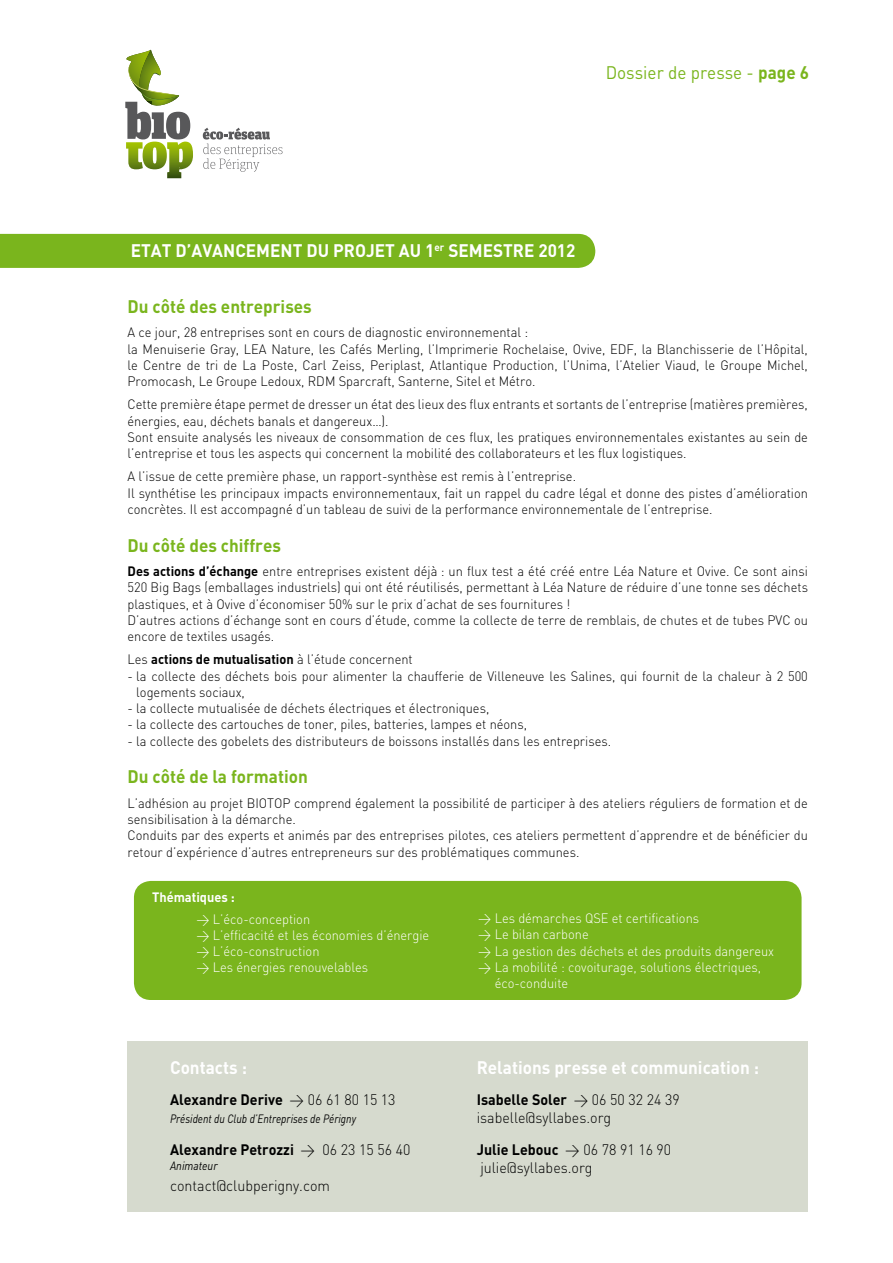
<style>
.page{position:relative;width:893px;height:1263px;background:#fff}
.page>*{position:absolute;margin:0;border:0;box-sizing:border-box;transform-origin:0 0}
.t1{font:700 18px "DINVAINS";color:#fff;scale:.95 1}
.t2{font:700 18px "DINVAINS";color:#7ab51d;scale:.95 1}
.t3{font:18px "DINVAINS";color:#7ab51d;scale:.95 1}
.t4{font:300 15px/18px "DINVAINS";color:#000;scale:.95 1}
.t5{font:700 15px "DINVAINS";color:#000;scale:.95 1}
.t6{font:300 13.5px/16.2px "DINVAINS";color:#000;scale:.95 1}
.t7{font:300 13.5px/16.2px "DINVAINS";color:#fff;scale:.95 1}
.t8{font:700 13.5px "DINVAINS";color:#000;scale:.95 1}
.t9{font:700 13.5px "DINVAINS";color:#fff;scale:.95 1}
.t10{font:italic 12px "DINVAINS";color:#000;scale:.85 1}
.t11{font:italic 12px "DINVAINS";color:#000;scale:.89 1}
.s1{font-weight:700}
.s2{font-weight:300}
</style>
<div class="page">
<div style="left:128px;top:1042px;width:680px;height:170px;background:#d6dace"></div>
<svg style="left:203px;top:128px;width:79px;height:44px"></svg>
<svg style="left:125px;top:50px;width:68px;height:128px"></svg>
<div style="left:134px;top:881px;width:667px;height:119px;background:#7ab51d;border-radius:17px"></div>
<div style="left:0;top:234px;width:595px;height:34px;background:#7ab51d"></div>
<h1 class="t3" style="left:606px;top:61px;width:201px">Dossier de presse - <span class="s1">page</span></h1>
<h1 class="t1" style="left:131px;top:239px;width:468px">ETAT D’AVANCEMENT DU PROJET AU 1<sup>er</sup> SEMESTRE 2012</h1>
<h1 class="t2" style="left:128px;top:294px;width:195px">Du côté des entreprises</h1>
<p class="t6" style="left:128px;top:324px;width:718px">A ce jour, 28 entreprises sont en cours de diagnostic environnemental :<br>la Menuiserie Gray, LEA Nature, les Cafés Merling, l’Imprimerie Rochelaise, Ovive, EDF, la Blanchisserie de l’Hôpital, le Centre de tri de La Poste, Carl Zeiss, Periplast, Atlantique Production, l’Unima, l’Atelier Viaud, le Groupe Michel, Promocash, Le Groupe Ledoux, RDM Sparcraft, Santerne, Sitel et Métro.</p>
<p class="t6" style="left:128px;top:396px;width:718px">Cette première étape permet de dresser un état des lieux des flux entrants et sortants de l’entreprise (matières premières, énergies, eau, déchets banals et dangereux…).<br>Sont ensuite analysés les niveaux de consommation de ces flux, les pratiques environnementales existantes au sein de l’entreprise et tous les aspects qui concernent la mobilité des collaborateurs et les flux logistiques.</p>
<p class="t6" style="left:128px;top:468px;width:718px">A l’issue de cette première phase, un rapport-synthèse est remis à l’entreprise.<br>Il synthétise les principaux impacts environnementaux, fait un rappel du cadre légal et donne des pistes d’amélioration concrètes. Il est accompagné d’un tableau de suivi de la performance environnementale de l’entreprise.</p>
<h1 class="t2" style="left:128px;top:533px;width:163px">Du côté des chiffres</h1>
<p class="t6" style="left:128px;top:563px;width:718px"><span class="s1">Des actions d’échange</span> entre entreprises existent déjà : un flux test a été créé entre Léa Nature et Ovive. Ce sont ainsi 520 Big Bags (emballages industriels) qui ont été réutilisés, permettant à Léa Nature de réduire d’une tonne ses déchets plastiques, et à Ovive d’économiser 50% sur le prix d’achat de ses fournitures !<br>D’autres actions d’échange sont en cours d’étude, comme la collecte de terre de remblais, de chutes et de tubes PVC ou encore de textiles usagés.</p>
<p class="t8" style="left:128px;top:651px;width:302px"><span class="s2">Les</span> actions de mutualisation <span class="s2">à l’étude concernent</span></p>
<p class="t6" style="left:136px;top:668px;width:708px;text-indent:-9px">- la collecte des déchets bois pour alimenter la chaufferie de Villeneuve les Salines, qui fournit de la chaleur à 2 500 logements sociaux,</p>
<p class="t6" style="left:128px;top:700px;width:382px">- la collecte mutualisée de déchets électriques et électroniques,</p>
<p class="t6" style="left:128px;top:716px;width:422px">- la collecte des cartouches de toner, piles, batteries, lampes et néons,</p>
<p class="t6" style="left:128px;top:732px;width:510px">- la collecte des gobelets des distributeurs de boissons installés dans les entreprises.</p>
<h1 class="t2" style="left:128px;top:765px;width:191px">Du côté de la formation</h1>
<p class="t6" style="left:128px;top:795px;width:718px">L’adhésion au projet BIOTOP comprend également la possibilité de participer à des ateliers réguliers de formation et de sensibilisation à la démarche.<br>Conduits par des experts et animés par des entreprises pilotes, ces ateliers permettent d’apprendre et de bénéficier du retour d’expérience d’autres entrepreneurs sur des problématiques communes.</p>
<p class="t9" style="left:152px;top:888px;width:89px">Thématiques :</p>
<p class="t7" style="left:196px;top:910px;width:247px">&gt; L’éco-conception<br>&gt; L’efficacité et les économies d’énergie &gt; L’éco-construction<br>&gt; Les énergies renouvelables</p>
<p class="t7" style="left:478px;top:910px;width:234px">&gt; Les démarches QSE et certifications</p>
<p class="t7" style="left:478px;top:926px;width:118px">&gt; Le bilan carbone</p>
<p class="t7" style="left:478px;top:942px;width:313px">&gt; La gestion des déchets et des produits dangereux</p>
<p class="t7" style="left:478px;top:959px;width:299px">&gt; La mobilité : covoiturage, solutions électriques,</p>
<p class="t7" style="left:495px;top:975px;width:79px">éco-conduite</p>
<h1 class="t1" style="left:170px;top:1055px;width:82px">Contacts :</h1>
<p class="t5" style="left:170px;top:1089px;width:239px">Alexandre Derive <span class="s2">&gt; 06 61 80 15 13</span></p>
<p class="t10" style="left:170px;top:1111px;width:220px">Président du Club d’Entreprises de Périgny</p>
<p class="t5" style="left:170px;top:1140px;width:254px">Alexandre Petrozzi <span class="s2">&gt; 06 23 15 56 40</span></p>
<p class="t11" style="left:170px;top:1158px;width:55px">Animateur</p>
<p class="t4" style="left:170px;top:1177px;width:170px">contact@clubperigny.com</p>
<h1 class="t1" style="left:477px;top:1055px;width:299px">Relations presse et communication :</h1>
<p class="t4" style="left:477px;top:1090px;width:215px"><span class="s1">Isabelle Soler</span> &gt; 06 50 32 24 39 isabelle@syllabes.org</p>
<p class="t4" style="left:477px;top:1141px;width:206px"><span class="s1">Julie Lebouc</span> &gt; 06 78 91 16 90 julie@syllabes.org</p>
</div>
